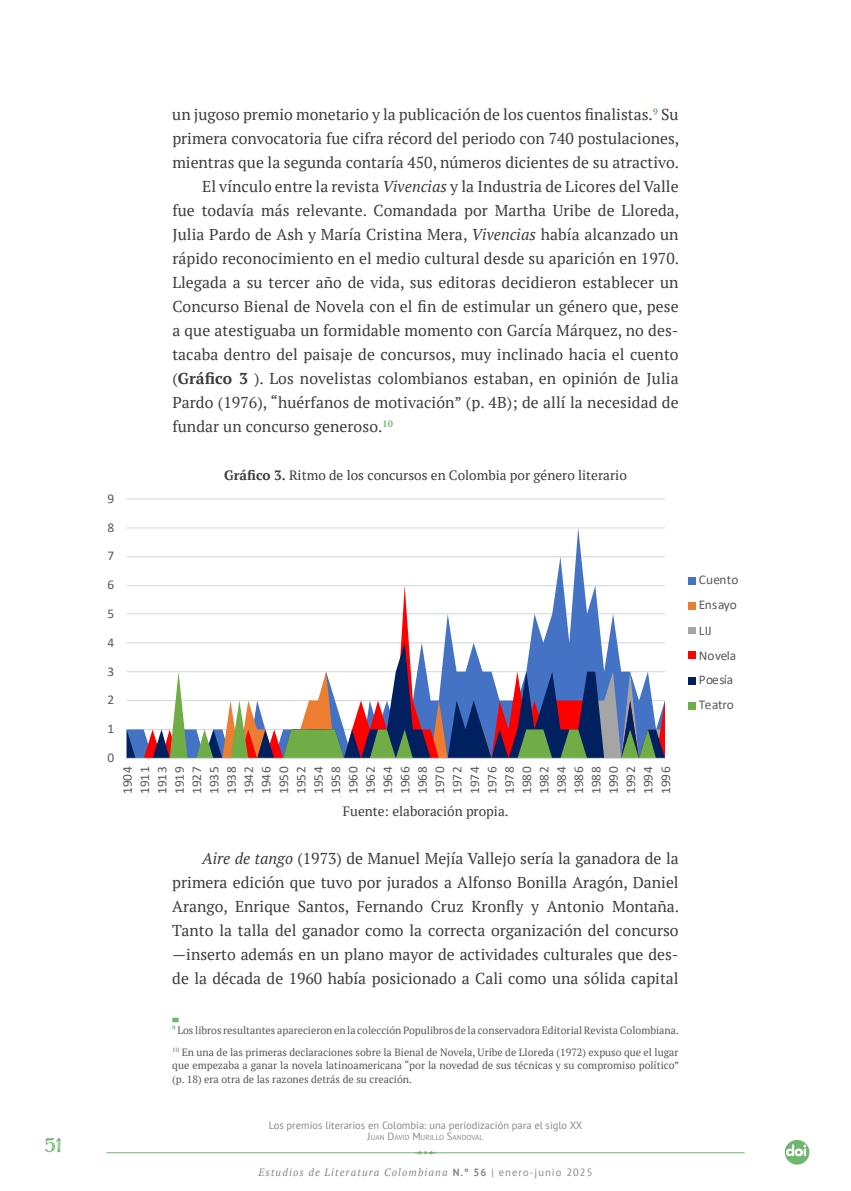
<style>
.page{position:relative;width:851px;height:1191px;background:#fff}
.page>*{position:absolute;margin:0;border:0;box-sizing:border-box;transform-origin:0 0}
.t1{font:21px "Charcuterie Filigree";color:#71b66f}
.t2{font:15.75px/24px "PT Serif";letter-spacing:.005em;color:#3c3c3b;text-align:justify}
.t3{font:13.5px "PT Serif";color:#3c3c3b}
.t4{font:13.35px/17.4px "Calibri";letter-spacing:.03em;color:#595959;text-align:justify}
.t5{font:13.35px/25px "Calibri";letter-spacing:-.005em;color:#595959}
.t6{font:10.5px/22px "PT Serif";color:#575756}
.t7{font:10.5px "PT Sans";color:#878787}
.t8{font:italic 10.5px "PT Serif";letter-spacing:.1em;color:#878787}
.t9{font:7.35px "PT Sans";color:#878787}
.s1{font-style:italic}
.s2{font-weight:700}
.s3{font-size:10.5px}
.s4{font-family:"PT Sans";font-weight:700;font-style:normal}
.s5{font-family:"PT Sans";font-style:normal}
</style>
<div class="page">
<svg style="left:413px;top:1151px;width:24px;height:3px"></svg>
<hr style="left:106px;top:1152px;width:638px;height:1px;background:#71b66f">
<svg style="left:784px;top:1140px;width:25px;height:24px"></svg>
<svg style="left:172px;top:1017px;width:7px;height:5px"></svg>
<svg style="left:126px;top:498px;width:570px;height:261px"></svg>
<h1 class="t1" style="left:45px;top:1133px;width:18px">51</h1>
<p class="t4" style="left:107px;top:489px;width:8px">9</p>
<p class="t4" style="left:107px;top:518px;width:8px">8</p>
<p class="t4" style="left:107px;top:547px;width:8px">7</p>
<p class="t4" style="left:107px;top:576px;width:8px">6</p>
<p class="t4" style="left:107px;top:605px;width:8px">5</p>
<p class="t4" style="left:107px;top:633px;width:8px">4</p>
<p class="t4" style="left:107px;top:662px;width:8px">3</p>
<p class="t4" style="left:107px;top:691px;width:8px">2</p>
<p class="t4" style="left:107px;top:719px;width:8px">1</p>
<p class="t4" style="left:107px;top:748px;width:8px">0</p>
<p class="t2" style="left:172px;top:102px;width:507px">un jugoso premio monetario y la publicación de los cuentos finalistas.<sup>9</sup> Su</p>
<p class="t2" style="left:172px;top:126px;width:508px">primera convocatoria fue cifra récord del periodo con 740 postulaciones,</p>
<p class="t2" style="left:172px;top:150px;width:508px">mientras que la segunda contaría 450, números dicientes de su atractivo.</p>
<p class="t2" style="left:202px;top:174px;width:478px">El vínculo entre la revista <span class="s1">Vivencias</span> y la Industria de Licores del Valle</p>
<p class="t2" style="left:172px;top:198px;width:508px">fue todavía más relevante. Comandada por Martha Uribe de Lloreda,</p>
<p class="t2" style="left:172px;top:222px;width:507px">Julia Pardo de Ash y María Cristina Mera, <span class="s1">Vivencias</span> había alcanzado un</p>
<p class="t2" style="left:172px;top:246px;width:508px">rápido reconocimiento en el medio cultural desde su aparición en 1970.</p>
<p class="t2" style="left:172px;top:270px;width:507px">Llegada a su tercer año de vida, sus editoras decidieron establecer un</p>
<p class="t2" style="left:172px;top:294px;width:507px">Concurso Bienal de Novela con el fin de estimular un género que, pese</p>
<p class="t2" style="left:172px;top:318px;width:507px">a que atestiguaba un formidable momento con García Márquez, no des-</p>
<p class="t2" style="left:172px;top:342px;width:507px">tacaba dentro del paisaje de concursos, muy inclinado hacia el cuento</p>
<p class="t2" style="left:172px;top:366px;width:507px">(<span class="s2">Gráfico 3</span> ). Los novelistas colombianos estaban, en opinión de Julia</p>
<p class="t2" style="left:172px;top:390px;width:507px">Pardo (1976), “huérfanos de motivación” (p. 4B); de allí la necesidad de</p>
<p class="t2" style="left:172px;top:414px;width:222px">fundar un concurso generoso.<sup>10</sup></p>
<p class="t3" style="left:224px;top:466px;width:404px"><span class="s2">Gráfico 3.</span> Ritmo de los concursos en Colombia por género literario</p>
<p class="t4" style="left:118px;top:794px;width:29px;rotate:-90deg">1904<br>1911<br>1913<br>1919<br>1927<br>1935<br>1938<br>1942<br>1946<br>1950<br>1952<br>1954<br>1958<br>1960<br>1962<br>1964<br>1966<br>1968<br>1970<br>1972<br>1974<br>1976<br>1978<br>1980<br>1982<br>1984<br>1986<br>1988<br>1990<br>1992<br>1994<br>1996</p>
<p class="t3" style="left:343px;top:802px;width:167px">Fuente: elaboración propia.</p>
<p class="t2" style="left:172px;top:846px;width:508px;text-indent:30px"><span class="s1">Aire de tango</span> (1973) de Manuel Mejía Vallejo sería la ganadora de la primera edición que tuvo por jurados a Alfonso Bonilla Aragón, Daniel Arango, Enrique Santos, Fernando Cruz Kronfly y Antonio Montaña.<br>Tanto la talla del ganador como la correcta organización del concurso —inserto además en un plano mayor de actividades culturales que des&shy;de la década de 1960 había posicionado a Cali como una sólida capital</p>
<p class="t6" style="left:172px;top:1018px;width:508px"><sup>9</sup> Los libros resultantes aparecieron en la colección Populibros de la conservadora Editorial Revista Colombiana.<br><sup>10</sup> En una de las primeras declaraciones sobre la Bienal de Novela, Uribe de Lloreda (1972) expuso que el lugar</p>
<p class="t6" style="left:172px;top:1058px;width:508px;line-height:13.5px">que empezaba a ganar la novela latinoamericana “por la novedad de sus técnicas y su compromiso político” (p. 18) era otra de las razones detrás de su creación.</p>
<p class="t7" style="left:269px;top:1118px;width:315px">Los premios literarios en Colombia: una periodización para el siglo XX</p>
<p class="t9" style="left:367px;top:1132px;width:117px"><span class="s3">J</span>UAN <span class="s3">D</span>AVID <span class="s3">M</span>URILLO <span class="s3">S</span>ANDOVAL</p>
<p class="t8" style="left:258px;top:1166px;width:335px">Estudios de Literatura Colombiana <span class="s4">N.° 56</span> <span class="s5">| enero-junio 2025</span></p>
<p class="t5" style="left:698px;top:567px;width:41px">Cuento<br>Ensayo<br>LIJ<br>Novela<br>Poesía<br>Teatro</p>
</div>
